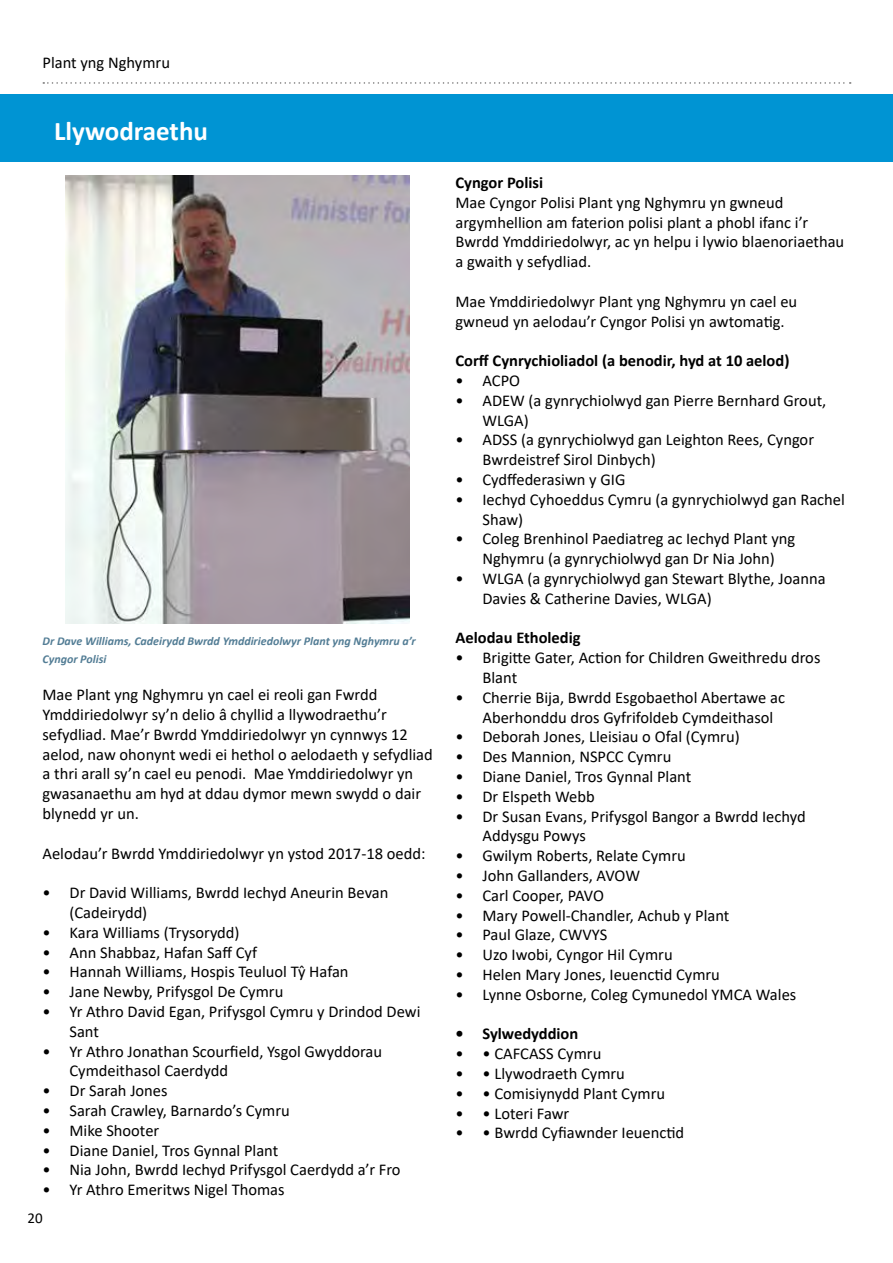
<style>
.page{position:relative;width:893px;height:1263px;background:#fff}
.page>*{position:absolute;margin:0;border:0;box-sizing:border-box;transform-origin:0 0}
.t1{font:700 27px "Calibri";color:#fff}
.t2{font:16.5px/19.8px "Calibri";color:#000}
.t3{font:700 16.5px "Calibri";color:#000}
.t4{font:15px "Calibri";color:#000}
.t5{font:italic 700 12px/18px "Calibri";color:#537d95}
</style>
<div class="page">
<svg style="left:43px;top:82px;width:808px;height:2px"></svg>
<div style="left:0;top:94px;width:893px;height:68px;background:#0094d3"></div>
<img style="left:66px;top:175px;width:344px;height:448px">
<p class="t2" style="left:43px;top:52px;width:129px">Plant yng Nghymru</p>
<h1 class="t1" style="left:54px;top:111px;width:155px">Llywodraethu</h1>
<p class="t5" style="left:43px;top:632px;width:375px">Dr Dave Williams, Cadeirydd Bwrdd Ymddiriedolwyr Plant yng Nghymru a’r<br>Cyngor Polisi</p>
<p class="t2" style="left:43px;top:684px;width:392px">Mae Plant yng Nghymru yn cael ei reoli gan Fwrdd Ymddiriedolwyr sy’n delio â chyllid a llywodraethu’r sefydliad. Mae’r Bwrdd Ymddiriedolwyr yn cynnwys 12 aelod, naw ohonynt wedi ei hethol o aelodaeth y sefydliad a thri arall sy’n cael eu penodi. Mae Ymddiriedolwyr yn gwasanaethu am hyd at ddau dymor mewn swydd o dair blynedd yr un.</p>
<p class="t2" style="left:43px;top:843px;width:384px">Aelodau’r Bwrdd Ymddiriedolwyr yn ystod 2017-18 oedd:</p>
<p class="t2" style="left:70px;top:882px;width:320px;text-indent:-27px">• Dr David Williams, Bwrdd Iechyd Aneurin Bevan (Cadeirydd)</p>
<p class="t2" style="left:43px;top:922px;width:199px">• Kara Williams (Trysorydd)</p>
<p class="t2" style="left:43px;top:942px;width:216px">• Ann Shabbaz, Hafan Saff Cyf</p>
<p class="t2" style="left:43px;top:962px;width:308px">• Hannah Williams, Hospis Teuluol Tŷ Hafan</p>
<p class="t2" style="left:43px;top:981px;width:242px">• Jane Newby, Prifysgol De Cymru</p>
<p class="t2" style="left:70px;top:1001px;width:352px;text-indent:-27px">• Yr Athro David Egan, Prifysgol Cymru y Drindod Dewi<br>Sant</p>
<p class="t2" style="left:70px;top:1041px;width:314px;text-indent:-27px">• Yr Athro Jonathan Scourfield, Ysgol Gwyddorau<br>Cymdeithasol Caerdydd</p>
<p class="t2" style="left:43px;top:1080px;width:127px">• Dr Sarah Jones</p>
<p class="t2" style="left:43px;top:1100px;width:249px">• Sarah Crawley, Barnardo’s Cymru</p>
<p class="t2" style="left:43px;top:1120px;width:118px">• Mike Shooter</p>
<p class="t2" style="left:43px;top:1140px;width:237px">• Diane Daniel, Tros Gynnal Plant</p>
<p class="t2" style="left:43px;top:1160px;width:360px">• Nia John, Bwrdd Iechyd Prifysgol Caerdydd a’r Fro</p>
<p class="t2" style="left:43px;top:1179px;width:244px">• Yr Athro Emeritws Nigel Thomas</p>
<p class="t4" style="left:28px;top:1208px;width:17px">20</p>
<p class="t3" style="left:455px;top:171px;width:89px">Cyngor Polisi</p>
<p class="t2" style="left:455px;top:192px;width:390px">Mae Cyngor Polisi Plant yng Nghymru yn gwneud argymhellion am faterion polisi plant a phobl ifanc i’r Bwrdd Ymddiriedolwyr, ac yn helpu i lywio blaenoriaethau a gwaith y sefydliad.</p>
<p class="t2" style="left:455px;top:291px;width:343px">Mae Ymddiriedolwyr Plant yng Nghymru yn cael eu gwneud yn aelodau’r Cyngor Polisi yn awtomatig.</p>
<p class="t3" style="left:455px;top:349px;width:336px">Corff Cynrychioliadol (a benodir, hyd at 10 aelod)</p>
<p class="t2" style="left:455px;top:370px;width:66px">• ACPO</p>
<p class="t2" style="left:482px;top:390px;width:345px;text-indent:-27px">• ADEW (a gynrychiolwyd gan Pierre Bernhard Grout,<br>WLGA)</p>
<p class="t2" style="left:482px;top:429px;width:333px;text-indent:-27px">• ADSS (a gynrychiolwyd gan Leighton Rees, Cyngor<br>Bwrdeistref Sirol Dinbych)</p>
<p class="t2" style="left:455px;top:469px;width:171px">• Cydffederasiwn y GIG</p>
<p class="t2" style="left:482px;top:489px;width:364px;text-indent:-27px">• Iechyd Cyhoeddus Cymru (a gynrychiolwyd gan Rachel<br>Shaw)</p>
<p class="t2" style="left:455px;top:528px;width:341px;text-align:center">• Coleg Brenhinol Paediatreg ac Iechyd Plant yng<br>Nghymru (a gynrychiolwyd gan Dr Nia John)</p>
<p class="t2" style="left:482px;top:568px;width:345px;text-indent:-27px">• WLGA (a gynrychiolwyd gan Stewart Blythe, Joanna<br>Davies &amp; Catherine Davies, WLGA)</p>
<p class="t3" style="left:455px;top:626px;width:127px">Aelodau Etholedig</p>
<p class="t2" style="left:482px;top:647px;width:339px;text-indent:-27px">• Brigitte Gater, Action for Children Gweithredu dros<br>Blant</p>
<p class="t2" style="left:482px;top:687px;width:304px;text-indent:-27px">• Cherrie Bija, Bwrdd Esgobaethol Abertawe ac<br>Aberhonddu dros Gyfrifoldeb Cymdeithasol</p>
<p class="t2" style="left:455px;top:726px;width:286px">• Deborah Jones, Lleisiau o Ofal (Cymru)</p>
<p class="t2" style="left:455px;top:746px;width:217px">• Des Mannion, NSPCC Cymru</p>
<p class="t2" style="left:455px;top:766px;width:237px">• Diane Daniel, Tros Gynnal Plant</p>
<p class="t2" style="left:455px;top:786px;width:141px">• Dr Elspeth Webb</p>
<p class="t2" style="left:482px;top:806px;width:325px;text-indent:-27px">• Dr Susan Evans, Prifysgol Bangor a Bwrdd Iechyd<br>Addysgu Powys</p>
<p class="t2" style="left:455px;top:845px;width:232px">• Gwilym Roberts, Relate Cymru</p>
<p class="t2" style="left:455px;top:865px;width:186px">• John Gallanders, AVOW</p>
<p class="t2" style="left:455px;top:885px;width:150px">• Carl Cooper, PAVO</p>
<p class="t2" style="left:455px;top:905px;width:275px">• Mary Powell-Chandler, Achub y Plant</p>
<p class="t2" style="left:455px;top:924px;width:153px">• Paul Glaze, CWVYS</p>
<p class="t2" style="left:455px;top:944px;width:219px">• Uzo Iwobi, Cyngor Hil Cymru</p>
<p class="t2" style="left:455px;top:964px;width:266px">• Helen Mary Jones, Ieuenctid Cymru</p>
<p class="t2" style="left:455px;top:984px;width:342px">• Lynne Osborne, Coleg Cymunedol YMCA Wales</p>
<p class="t3" style="left:455px;top:1022px;width:124px">• Sylwedyddion</p>
<p class="t2" style="left:455px;top:1043px;width:147px">• • CAFCASS Cymru</p>
<p class="t2" style="left:455px;top:1063px;width:171px">• • Llywodraeth Cymru</p>
<p class="t2" style="left:455px;top:1083px;width:211px">• • Comisiynydd Plant Cymru</p>
<p class="t2" style="left:455px;top:1103px;width:115px">• • Loteri Fawr</p>
<p class="t2" style="left:455px;top:1122px;width:230px">• • Bwrdd Cyfiawnder Ieuenctid</p>
</div>
